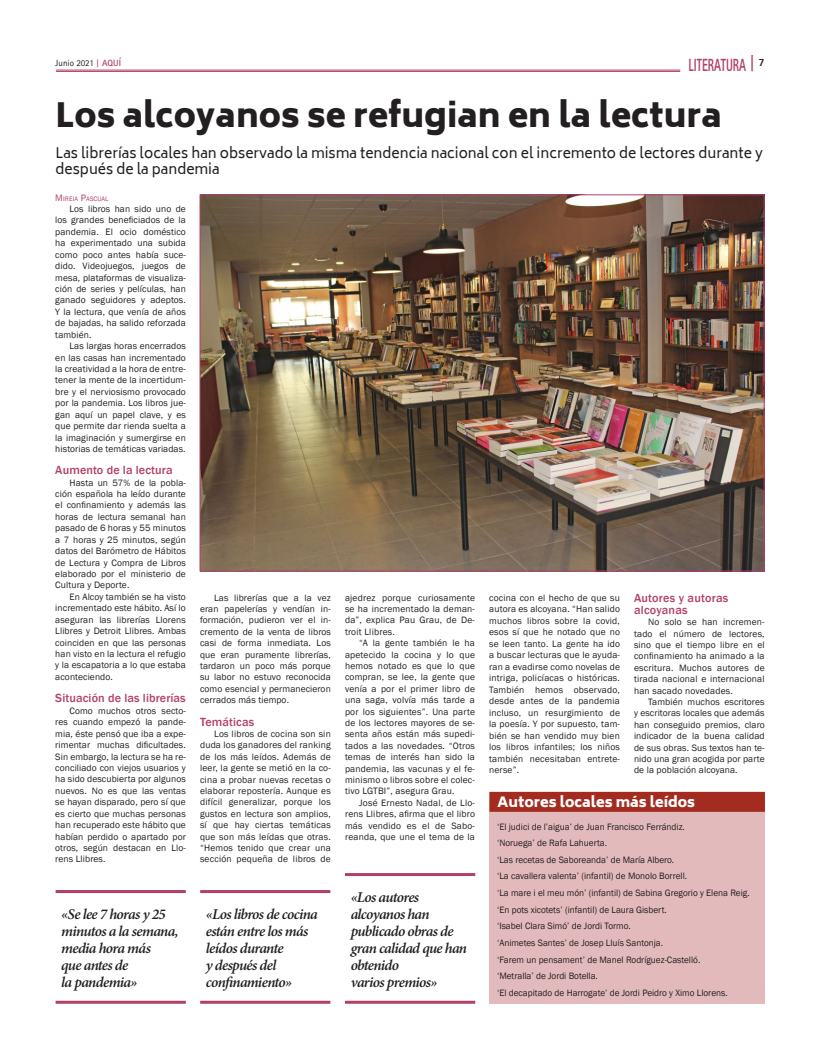
<style>
.page{position:relative;width:820px;height:1049px;background:#fff}
.page>*{position:absolute;margin:0;border:0;box-sizing:border-box;transform-origin:0 0}
.t1{font:900 33px "Biryani";color:#231f20}
.t2{font:800 17.6px "Rotis Sans Serif Std";color:#b23f6a;scale:.64 1}
.t3{font:italic 600 15px/17px "Minion Pro";letter-spacing:-.045em;color:#231f20}
.t4{font:14px/16.8px "Biryani";color:#231f20}
.t5{font:900 14px "Biryani";color:#fff}
.t6{font:500 12.1px/11.4px "Franklin Gothic";letter-spacing:.01em;color:#b23f6a}
.t7{font:9.5px/11.4px "Franklin Gothic";letter-spacing:.01em;color:#231f20;text-align:justify}
.t8{font:9px "Rotis Sans Serif Std";color:#231f20}
.t9{font:6.7px "Franklin Gothic";letter-spacing:.015em;color:#b23f6a}
.s1{font-family:"Rotis Serif Std";font-weight:700;color:#b23f6a}
.s2{font-weight:700;color:#b23f6a}
.s3{font-size:18.2px}
.s4{font-size:9.5px}
</style>
<div class="page">
<img style="left:201px;top:196px;width:561px;height:373px">
<div style="left:489px;top:792px;width:275px;height:211px;background:#e3babc"></div>
<div style="left:489px;top:792px;width:275px;height:20px;background:#a32b20"></div>
<hr style="left:56px;top:70px;width:623px;height:1px;background:#b23f6a">
<hr style="left:56px;top:71px;width:623px;height:1px;background:#b23f6a">
<hr style="left:56px;top:890px;width:130px;height:3px;background:#b23f6a">
<hr style="left:56px;top:1001px;width:130px;height:3px;background:#b23f6a">
<hr style="left:200px;top:890px;width:130px;height:3px;background:#b23f6a">
<hr style="left:200px;top:1001px;width:130px;height:3px;background:#b23f6a">
<hr style="left:345px;top:873px;width:130px;height:3px;background:#b23f6a">
<hr style="left:345px;top:1001px;width:130px;height:3px;background:#b23f6a">
<p class="t8" style="left:55px;top:58px;width:67px">Junio 2021 <span class="s1">|</span> <span class="s2">AQUÍ</span></p>
<h2 class="t2" style="left:688px;top:54px;width:120px">LITERATURA <span class="s3">|</span> <sup>7</sup></h2>
<h1 class="t1" style="left:55px;top:96px;width:667px">Los alcoyanos se refugian en la lectura</h1>
<h3 class="t4" style="left:55px;top:144px;width:708px">Las librerías locales han observado la misma tendencia nacional con el incremento de lectores durante y después de la pandemia</h3>
<p class="t9" style="left:55px;top:194px;width:55px"><span class="s4">M</span>IREIA <span class="s4">P</span>ASCUAL</p>
<p class="t7" style="left:55px;top:203px;width:132px;text-indent:14px">Los libros han sido uno de los grandes beneficiados de la pandemia. El ocio doméstico ha experimentado una subida como poco antes había suce&shy;dido. Videojuegos, juegos de mesa, plataformas de visualiza&shy;ción de series y películas, han ganado seguidores y adeptos.<br>Y la lectura, que venía de años de bajadas, ha salido reforzada también.</p>
<p class="t7" style="left:55px;top:340px;width:132px;text-indent:14px">Las largas horas encerrados en las casas han incrementado la creatividad a la hora de entre&shy;tener la mente de la incertidum&shy;bre y el nerviosismo provocado por la pandemia. Los libros jue&shy;gan aquí un papel clave, y es que permite dar rienda suelta a la imaginación y sumergirse en historias de temáticas variadas.</p>
<p class="t6" style="left:55px;top:464px;width:119px">Aumento de la lectura</p>
<p class="t7" style="left:55px;top:477px;width:132px;text-indent:14px">Hasta un 57% de la pobla&shy;ción española ha leído durante el confinamiento y además las horas de lectura semanal han pasado de 6 horas y 55 minutos a 7 horas y 25 minutos, según datos del Barómetro de Hábitos de Lectura y Compra de Libros elaborado por el ministerio de Cultura y Deporte.</p>
<p class="t7" style="left:55px;top:591px;width:132px;text-indent:14px">En Alcoy también se ha visto incrementado este hábito. Así lo aseguran las librerías Llorens Llibres y Detroit Llibres. Ambas coinciden en que las personas han visto en la lectura el refugio y la escapatoria a lo que estaba aconteciendo.</p>
<p class="t6" style="left:55px;top:693px;width:132px">Situación de las librerías</p>
<p class="t7" style="left:55px;top:705px;width:132px;text-indent:14px">Como muchos otros secto&shy;res cuando empezó la pande&shy;mia, éste pensó que iba a expe&shy;rimentar muchas dificultades.<br>Sin embargo, la lectura se ha re&shy;conciliado con viejos usuarios y ha sido descubierta por algunos nuevos. No es que las ventas se hayan disparado, pero sí que es cierto que muchas personas han recuperado este hábito que habían perdido o apartado por otros, según destacan en Llo&shy;rens Llibres.</p>
<p class="t7" style="left:200px;top:592px;width:132px;text-indent:14px">Las librerías que a la vez eran papelerías y vendían in&shy;formación, pudieron ver el in&shy;cremento de la venta de libros casi de forma inmediata. Los que eran puramente librerías, tardaron un poco más porque su labor no estuvo reconocida como esencial y permanecieron cerrados más tiempo.</p>
<p class="t6" style="left:200px;top:716px;width:56px">Temáticas</p>
<p class="t7" style="left:200px;top:728px;width:132px;text-indent:14px">Los libros de cocina son sin duda los ganadores del ranking de los más leídos. Además de leer, la gente se metió en la co&shy;cina a probar nuevas recetas o elaborar repostería. Aunque es difícil generalizar, porque los gustos en lectura son amplios, sí que hay ciertas temáticas que son más leídas que otras. “Hemos tenido que crear una sección pequeña de libros de</p>
<h3 class="t3" style="left:61px;top:905px;width:119px">«Se lee 7 horas y 25 minutos a la semana, media hora más<br>que antes de<br>la pandemia»</h3>
<h3 class="t3" style="left:206px;top:905px;width:113px">«Los libros de cocina están entre los más leídos durante<br>y después del confinamiento»</h3>
<p class="t7" style="left:345px;top:592px;width:131px">ajedrez porque curiosamente se ha incrementado la deman&shy;da”, explica Pau Grau, de De&shy;troit Llibres.</p>
<p class="t7" style="left:345px;top:637px;width:131px;text-indent:14px">“A la gente también le ha apetecido la cocina y lo que hemos notado es que lo que compran, se lee, la gente que venía a por el primer libro de una saga, volvía más tarde a por los siguientes”. Una parte de los lectores mayores de se&shy;senta años están más supedi&shy;tados a las novedades. “Otros temas de interés han sido la pandemia, las vacunas y el fe&shy;minismo o libros sobre el colec&shy;tivo LGTBI”, asegura Grau.</p>
<p class="t7" style="left:345px;top:797px;width:131px;text-indent:14px">José Ernesto Nadal, de Llo&shy;rens Llibres, afirma que el libro más vendido es el de Sabo&shy;reanda, que une el tema de la</p>
<h3 class="t3" style="left:350px;top:888px;width:118px">«Los autores alcoyanos han publicado obras de gran calidad que han obtenido<br>varios premios»</h3>
<p class="t7" style="left:489px;top:592px;width:132px">cocina con el hecho de que su autora es alcoyana. “Han salido muchos libros sobre la covid, esos sí que he notado que no se leen tanto. La gente ha ido a buscar lecturas que le ayuda&shy;ran a evadirse como novelas de intriga, policíacas o históricas.<br>También hemos observado, desde antes de la pandemia incluso, un resurgimiento de la poesía. Y por supuesto, tam&shy;bién se han vendido muy bien los libros infantiles; los niños también necesitaban entrete&shy;nerse”.</p>
<p class="t6" style="left:633px;top:593px;width:96px">Autores y autoras alcoyanas</p>
<p class="t7" style="left:633px;top:616px;width:132px;text-indent:14px">No solo se han incremen&shy;tado el número de lectores, sino que el tiempo libre en el confinamiento ha animado a la escritura. Muchos autores de tirada nacional e internacional han sacado novedades.</p>
<p class="t7" style="left:633px;top:696px;width:132px;text-indent:14px">También muchos escritores y escritoras locales que además han conseguido premios, claro indicador de la buena calidad de sus obras. Sus textos han te&shy;nido una gran acogida por parte de la población alcoyana.</p>
<h3 class="t5" style="left:497px;top:793px;width:199px">Autores locales más leídos</h3>
<p class="t7" style="left:497px;top:818px;width:254px;line-height:16.6px;text-align:left">‘El judici de l’aigua’ de Juan Francisco Ferrándiz.<br>‘Noruega’ de Rafa Lahuerta.<br>‘Las recetas de Saboreanda’ de María Albero.<br>‘La cavallera valenta’ (infantil) de Monolo Borrell.<br>‘La mare i el meu món’ (infantil) de Sabina Gregorio y Elena Reig. ‘En pots xicotets’ (infantil) de Laura Gisbert.<br>‘Isabel Clara Simó’ de Jordi Tormo.<br>‘Animetes Santes’ de Josep Lluís Santonja.<br>‘Farem un pensament’ de Manel Rodríguez-Castelló.<br>‘Metralla’ de Jordi Botella.<br>‘El decapitado de Harrogate’ de Jordi Peidro y Ximo Llorens.</p>
</div>
